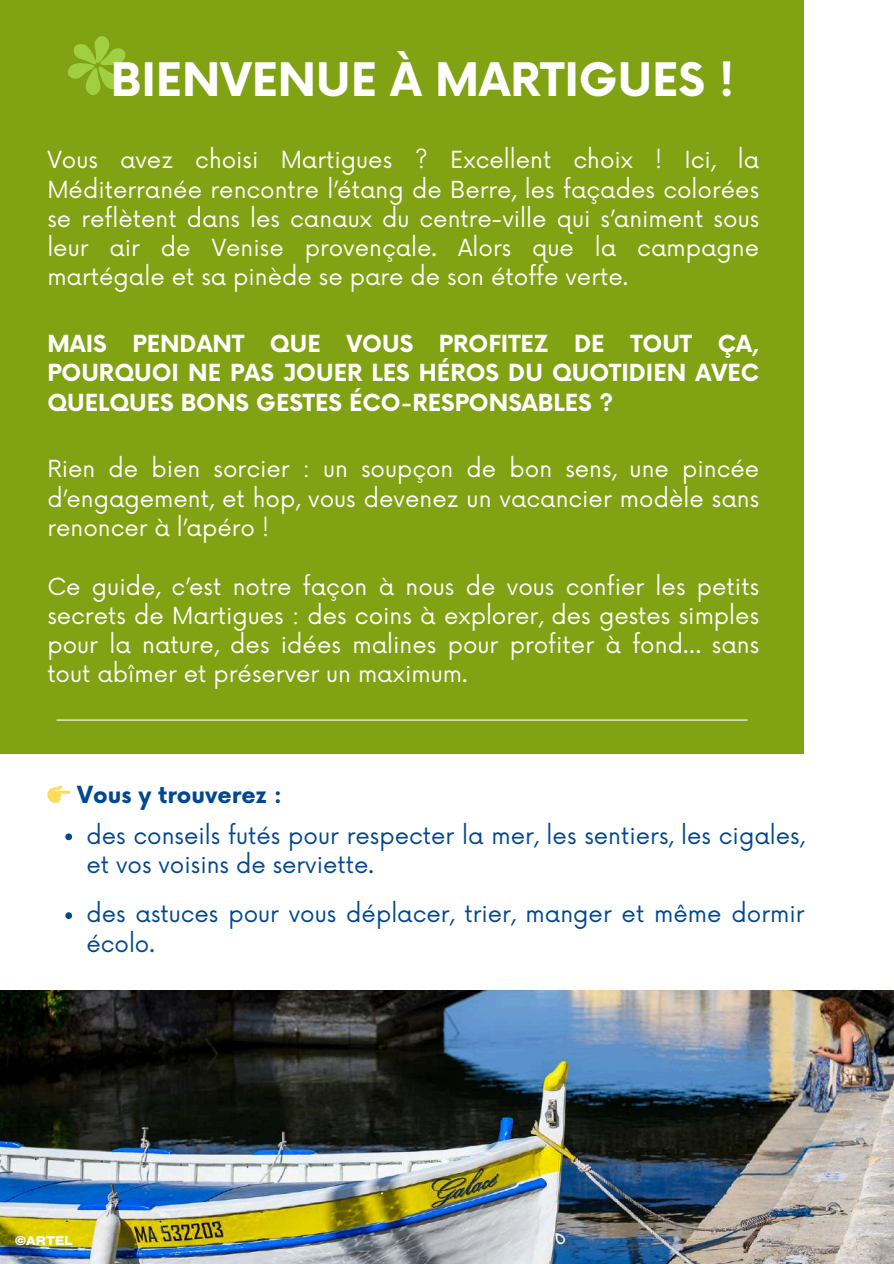
<style>
.page{position:relative;width:894px;height:1264px;background:#fff}
.page>*{position:absolute;margin:0;border:0;box-sizing:border-box;transform-origin:0 0}
.t1{font:700 45px "Now";color:#fff}
.t2{font:22.95px/29.2px "Now";color:#fff;text-align:justify}
.t3{font:22.95px/29.2px "Now";color:#024791}
.t4{font:700 22.95px/29.2px "Now";color:#fff;text-align:justify}
.t5{font:700 22.95px "Now";color:#024791}
.t6{font:700 expanded 12px "Cy Grotesk";color:#fff}
</style>
<div class="page">
<div style="left:0;top:0;width:803px;height:753px;background:#80a213"></div>
<hr style="left:57px;top:719px;width:690px;height:1px;background:#fff">
<img style="left:0;top:990px;width:893px;height:273px">
<svg style="left:68px;top:36px;width:58px;height:59px"></svg>
<svg style="left:65px;top:833px;width:7px;height:7px"></svg>
<svg style="left:65px;top:912px;width:7px;height:7px"></svg>
<h1 class="t1" style="left:111px;top:56px;width:625px">BIENVENUE À MARTIGUES !</h1>
<p class="t2" style="left:47px;top:146px;width:713px">Vous avez choisi Martigues ? Excellent choix ! Ici, la Méditerranée rencontre l’étang de Berre, les façades colorées se reflètent dans les canaux du centre-ville qui s’animent sous leur air de Venise provençale. Alors que la campagne martégale et sa pinède se pare de son étoffe verte.</p>
<p class="t4" style="left:47px;top:330px;width:713px">MAIS PENDANT QUE VOUS PROFITEZ DE TOUT ÇA, POURQUOI NE PAS JOUER LES HÉROS DU QUOTIDIEN AVEC QUELQUES BONS GESTES ÉCO-RESPONSABLES ?</p>
<p class="t2" style="left:47px;top:455px;width:713px">Rien de bien sorcier : un soupçon de bon sens, une pincée d’engagement, et hop, vous devenez un vacancier modèle sans renoncer à l’apéro !</p>
<p class="t2" style="left:47px;top:573px;width:713px">Ce guide, c’est notre façon à nous de vous confier les petits secrets de Martigues : des coins à explorer, des gestes simples pour la nature, des idées malines pour profiter à fond… sans tout abîmer et préserver un maximum.</p>
<p class="t5" style="left:77px;top:782px;width:206px">Vous y trouverez :</p>
<p class="t3" style="left:86px;top:821px;width:719px">des conseils futés pour respecter la mer, les sentiers, les cigales, et vos voisins de serviette.</p>
<p class="t3" style="left:86px;top:900px;width:719px">des astuces pour vous déplacer, trier, manger et même dormir écolo.</p>
<p class="t6" style="left:15px;top:1232px;width:59px">©ARTEL</p>
</div>
